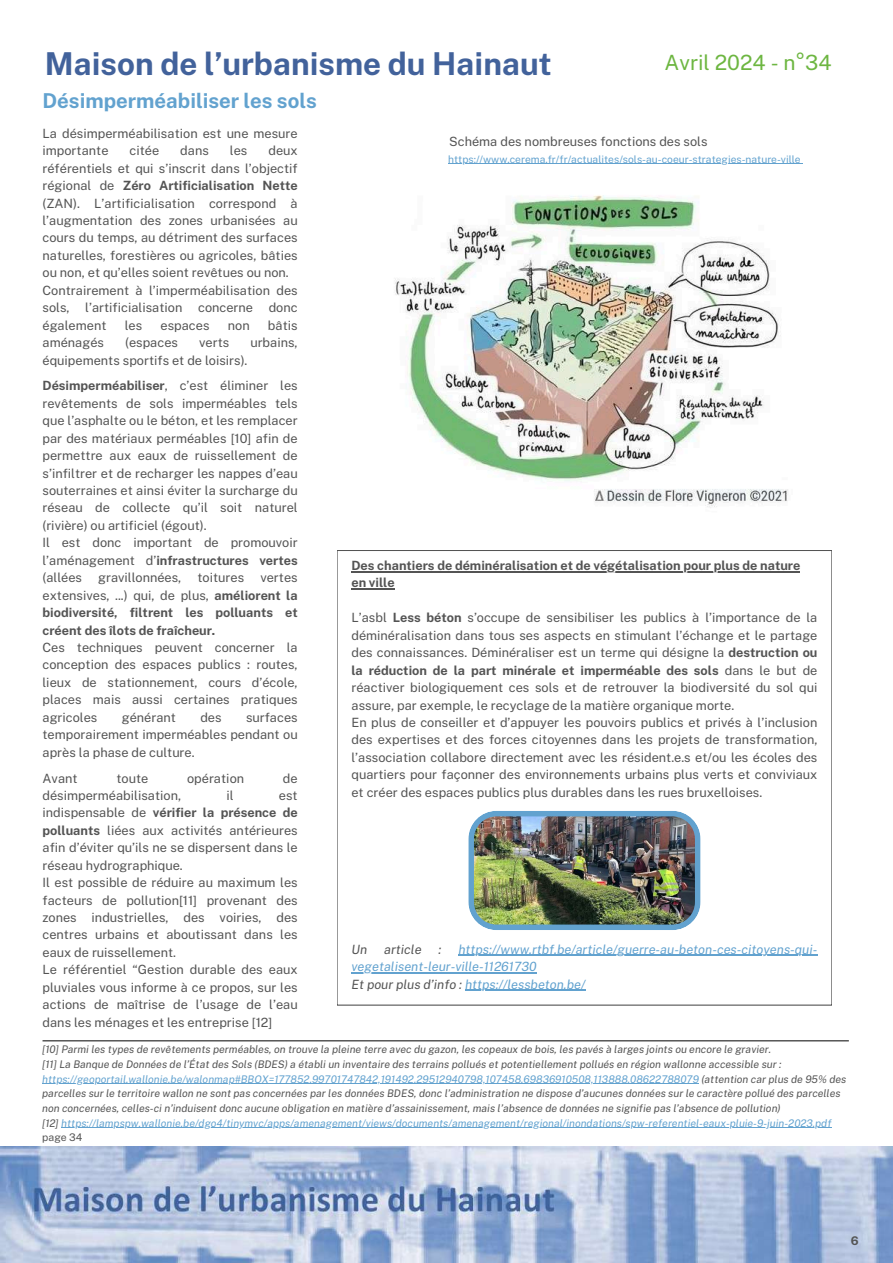
<style>
.page{position:relative;width:893px;height:1263px;background:#fff}
.page>*{position:absolute;margin:0;border:0;box-sizing:border-box;transform-origin:0 0}
.t1{font:700 31.5px "Public Sans";color:#42629b}
.t2{font:21px "Public Sans";color:#6db641}
.t3{font:700 20.48px "Public Sans";color:#62a2cf}
.t4{font:12.75px/17.4px "Public Sans";color:#545454}
.t5{font:700 12.75px/17.4px "Public Sans";color:#545454}
.t6{font:italic 12.75px/17.4px "Public Sans";color:#62a2cf}
.t7{font:italic 12.75px "Public Sans";color:#545454}
.t8{font:700 11.93px "Public Sans";color:#545454}
.t9{font:italic 10.5px/14.6px "Public Sans";color:#545454}
.t10{font:10.27px "Public Sans";color:#62a2cf}
.s1{font-weight:700}
.s2{font-weight:400}
.s3{color:#62a2cf}
.s4{font-style:normal}
.s5{color:#545454}
</style>
<div class="page">
<hr style="left:43px;top:1040px;width:806px;height:1px;background:#000">
<img style="left:0;top:1147px;width:893px;height:116px">
<svg style="left:337px;top:550px;width:494px;height:455px"></svg>
<hr style="left:351px;top:571px;width:449px;height:1px;background:#545454">
<hr style="left:351px;top:589px;width:44px;height:1px;background:#545454">
<hr style="left:458px;top:955px;width:359px;height:1px;background:#62a2cf">
<hr style="left:351px;top:972px;width:185px;height:1px;background:#62a2cf">
<hr style="left:465px;top:990px;width:120px;height:1px;background:#62a2cf">
<img style="left:468px;top:811px;width:232px;height:119px">
<img style="left:395px;top:195px;width:393px;height:313px">
<hr style="left:42px;top:1083px;width:657px;height:1px;background:#62a2cf">
<hr style="left:61px;top:1127px;width:770px;height:1px;background:#62a2cf">
<hr style="left:448px;top:163px;width:352px;height:1px;background:#62a2cf">
<h1 class="t1" style="left:45px;top:45px;width:508px">Maison de l’urbanisme du Hainaut</h1>
<h2 class="t2" style="left:664px;top:51px;width:169px">Avril 2024 - n°34</h2>
<h3 class="t3" style="left:43px;top:89px;width:276px">Désimperméabiliser les sols</h3>
<p class="t4" style="left:43px;top:124px;width:257px">La désimperméabilisation est une mesure importante</p>
<p class="t4" style="left:43px;top:142px;width:257px;text-indent:226px">deux référentiels et qui s’inscrit dans l’objectif régional de <span class="s1">Zéro Artificialisation Nette </span>(ZAN). L’artificialisation correspond à l’augmentation des zones urbanisées au cours du temps, au détriment des surfaces naturelles, forestières ou agricoles, bâties ou non, et qu’elles soient revêtues ou non.<br>Contrairement à l’imperméabilisation des sols, l’artificialisation concerne donc également</p>
<p class="t4" style="left:130px;top:142px;width:31px">citée</p>
<p class="t4" style="left:180px;top:142px;width:30px">dans</p>
<p class="t4" style="left:230px;top:142px;width:19px">les</p>
<p class="t4" style="left:125px;top:316px;width:19px">les</p>
<p class="t4" style="left:160px;top:316px;width:51px">espaces</p>
<p class="t4" style="left:228px;top:316px;width:23px">non</p>
<p class="t4" style="left:268px;top:316px;width:31px">bâtis</p>
<p class="t4" style="left:449px;top:132px;width:260px">Schéma des nombreuses fonctions des sols</p>
<p class="t10" style="left:448px;top:153px;width:354px">https://www.cerema.fr/fr/actualites/sols-au-coeur-strategies-nature-ville</p>
<p class="t4" style="left:43px;top:334px;width:63px">aménagés</p>
<p class="t4" style="left:125px;top:334px;width:54px">(espaces</p>
<p class="t4" style="left:199px;top:334px;width:32px">verts</p>
<p class="t4" style="left:250px;top:334px;width:49px">urbains,</p>
<p class="t4" style="left:43px;top:347px;width:257px;line-height:25.9px">équipements sportifs et de loisirs).<br><span class="s1">Désimperméabiliser</span>, c’est éliminer les</p>
<p class="t4" style="left:43px;top:394px;width:257px">revêtements de sols imperméables tels que l’asphalte ou le béton, et les remplacer par des matériaux perméables [10] afin de permettre aux eaux de ruissellement de s’infiltrer et de recharger les nappes d’eau souterraines et ainsi éviter la surcharge du réseau de collecte qu’il soit naturel (rivière) ou artificiel (égout).<br>Il est donc important de promouvoir l’aménagement d’<span class="s1">infrastructures vertes </span>(allées</p>
<p class="t5" style="left:351px;top:557px;width:450px">Des chantiers de déminéralisation et de végétalisation pour plus de nature en ville</p>
<p class="t4" style="left:351px;top:609px;width:467px">L’asbl <span class="s1">Less béton</span> s’occupe de sensibiliser les publics à l’importance de la déminéralisation dans tous ses aspects en stimulant l’échange et le partage des connaissances. Déminéraliser est un terme qui désigne la <span class="s1">destruction ou la réduction de la part minérale et imperméable des sols</span> dans le but de réactiver biologiquement ces sols et de retrouver la biodiversité du sol qui assure, par exemple, le recyclage de la matière organique morte.<br>En plus de conseiller et d’appuyer les pouvoirs publics et privés à l’inclusion des expertises et des forces citoyennes dans les projets de transformation, l’association collabore directement avec les résident.e.s et/ou les écoles des quartiers pour façonner des environnements urbains plus verts et conviviaux et créer des espaces publics plus durables dans les rues bruxelloises.</p>
<p class="t4" style="left:98px;top:569px;width:85px">gravillonnées,</p>
<p class="t4" style="left:197px;top:569px;width:48px">toitures</p>
<p class="t5" style="left:43px;top:569px;width:257px;text-align:justify;text-indent:218px"><span class="s2">vertes extensives, ...) qui, de plus,</span> améliorent la biodiversité, filtrent les polluants et créent des îlots de fraîcheur.</p>
<p class="t4" style="left:43px;top:639px;width:257px;text-align:justify">Ces techniques peuvent concerner la conception des espaces publics : routes, lieux de stationnement, cours d’école, places mais aussi certaines pratiques agricoles</p>
<p class="t4" style="left:122px;top:708px;width:56px">générant</p>
<p class="t4" style="left:200px;top:708px;width:23px">des</p>
<p class="t4" style="left:43px;top:708px;width:257px;text-align:justify;text-indent:203px">surfaces temporairement imperméables pendant ou après la phase de culture.</p>
<p class="t4" style="left:43px;top:769px;width:37px">Avant</p>
<p class="t4" style="left:116px;top:769px;width:33px">toute</p>
<p class="t4" style="left:187px;top:769px;width:59px">opération</p>
<p class="t4" style="left:283px;top:769px;width:16px">de</p>
<p class="t4" style="left:43px;top:787px;width:140px">désimperméabilisation,</p>
<p class="t4" style="left:226px;top:787px;width:9px">il</p>
<p class="t4" style="left:43px;top:787px;width:257px;text-indent:236px">est indispensable de <span class="s1">vérifier la présence de polluants</span> liées aux activités antérieures afin d’éviter qu’ils ne se dispersent dans le réseau hydrographique.<br>Il est possible de réduire au maximum les facteurs de pollution[11] provenant des zones industrielles, des voiries, des centres urbains et aboutissant dans les eaux de ruissellement.<br>Le référentiel “Gestion durable des eaux pluviales vous informe à ce propos, sur les actions de maîtrise de l’usage de l’eau dans les ménages et les entreprise [12]</p>
<p class="t9" style="left:42px;top:1042px;width:805px">[10] Parmi les types de revêtements perméables, on trouve la pleine terre avec du gazon, les copeaux de bois, les pavés à larges joints ou encore le gravier.<br>[11] La Banque de Données de l’État des Sols (BDES) a établi un inventaire des terrains pollués et potentiellement pollués en région wallonne accessible sur : <span class="s3">https://geoportail.wallonie.be/walonmap#BBOX=177852.99701747842,191492.29512940798,107458.69836910508,113888.08622788079</span> (attention car plus de 95% des parcelles sur le territoire wallon ne sont pas concernées par les données BDES, donc l’administration ne dispose d’aucunes données sur le caractère pollué des parcelles non concernées, celles-ci n’induisent donc aucune obligation en matière d’assainissement, mais l’absence de données ne signifie pas l’absence de pollution)<br>[12] <span class="s3">https://lampspw.wallonie.be/dgo4/tinymvc/apps/amenagement/views/documents/amenagement/regional/inondations/spw-referentiel-eaux-pluie-9-juin-2023.pdf </span><span class="s4">page 34</span></p>
<p class="t6" style="left:351px;top:940px;width:467px;text-indent:107px">https://www.rtbf.be/article/guerre-au-beton-ces-citoyens-qui&shy;vegetalisent-leur-ville-11261730<br><span class="s5">Et pour plus d’info :</span> https://lessbeton.be/</p>
<p class="t7" style="left:351px;top:941px;width:17px">Un</p>
<p class="t7" style="left:384px;top:941px;width:39px">article</p>
<p class="t7" style="left:438px;top:941px;width:4px">:</p>
<p class="t8" style="left:851px;top:1234px;width:9px">6</p>
</div>
